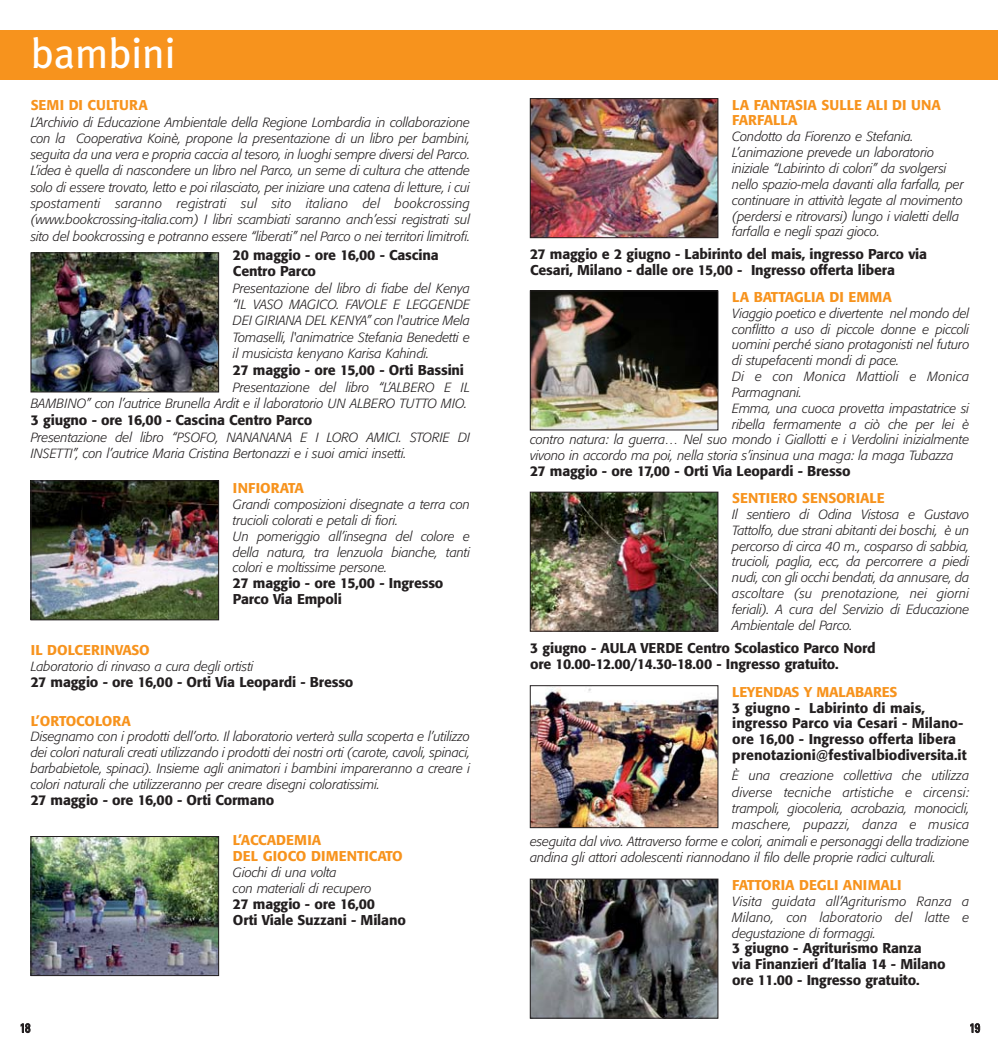
<style>
.page{position:relative;width:998px;height:1047px;background:#fff}
.page>*{position:absolute;margin:0;border:0;box-sizing:border-box;transform-origin:0 0}
.t1{font:42.2px "Meta Plus";color:#fff}
.t2{font:500 14px/15.8px "Formata";letter-spacing:-.01em;color:#231f20}
.t3{font:500 14px/15.8px "Formata";color:#f7931d}
.t4{font:italic 300 13.2px/15.8px "Formata";letter-spacing:-.005em;color:#231f20;text-align:justify}
.t5{font:italic 300 13.2px "Formata";letter-spacing:.015em;color:#231f20}
.t6{font:condensed 12.4px "Univers";color:#231f20}
</style>
<div class="page">
<img style="left:0;top:30px;width:997px;height:989px">
<h1 class="t1" style="left:31px;top:35px;width:146px">bambini</h1>
<p class="t3" style="left:31px;top:98px;width:119px">SEMI DI CULTURA</p>
<p class="t4" style="left:31px;top:115px;width:441px">L’Archivio di Educazione Ambientale della Regione Lombardia in collaborazione con la Cooperativa Koinè, propone la presentazione di un libro per bambini, seguita da una vera e propria caccia al tesoro, in luoghi sempre diversi del Parco.<br>L’idea è quella di nascondere un libro nel Parco, un seme di cultura che attende solo di essere trovato, letto e poi rilasciato, per iniziare una catena di letture, i cui spostamenti saranno registrati sul sito italiano del bookcrossing (www.bookcrossing-italia.com) I libri scambiati saranno anch’essi registrati sul sito del bookcrossing e potranno essere “liberati” nel Parco o nei territori limitrofi.</p>
<p class="t2" style="left:233px;top:248px;width:207px">20 maggio - ore 16,00 - Cascina<br>Centro Parco</p>
<p class="t4" style="left:233px;top:281px;width:238px">Presentazione del libro di fiabe del Kenya “IL VASO MAGICO. FAVOLE E LEGGENDE DEI GIRIANA DEL KENYA” con l'autrice Mela Tomaselli, l'animatrice Stefania Benedetti e il musicista kenyano Karisa Kahindi.</p>
<p class="t2" style="left:233px;top:363px;width:232px">27 maggio - ore 15,00 - Orti Bassini</p>
<p class="t4" style="left:31px;top:380px;width:441px;text-align:right">Presentazione del libro “L’ALBERO E IL<br>BAMBINO” con l’autrice Brunella Ardit e il laboratorio UN ALBERO TUTTO MIO.</p>
<p class="t2" style="left:31px;top:413px;width:283px">3 giugno - ore 16,00 - Cascina Centro Parco</p>
<p class="t4" style="left:31px;top:430px;width:440px">Presentazione del libro “PSOFO, NANANANA E I LORO AMICI. STORIE DI<br>INSETTI”, con l’autrice Maria Cristina Bertonazzi e i suoi amici insetti.</p>
<p class="t3" style="left:233px;top:481px;width:72px">INFIORATA</p>
<p class="t4" style="left:233px;top:497px;width:238px;text-align:left">Grandi composizioni disegnate a terra con trucioli colorati e petali di fiori.<br>Un pomeriggio all’insegna del colore e della natura, tra lenzuola bianche, tanti colori e moltissime persone.</p>
<p class="t2" style="left:233px;top:576px;width:212px">27 maggio - ore 15,00 - Ingresso<br>Parco Via Empoli</p>
<p class="t3" style="left:31px;top:643px;width:120px">IL DOLCERINVASO</p>
<p class="t4" style="left:31px;top:659px;width:224px">Laboratorio di rinvaso a cura degli ortisti</p>
<p class="t2" style="left:31px;top:675px;width:324px">27 maggio - ore 16,00 - Orti Via Leopardi - Bresso</p>
<p class="t3" style="left:31px;top:713px;width:102px">L’ORTOCOLORA</p>
<p class="t4" style="left:31px;top:729px;width:441px">Disegnamo con i prodotti dell’orto. Il laboratorio verterà sulla scoperta e l’utilizzo dei colori naturali creati utilizzando i prodotti dei nostri orti (carote, cavoli, spinaci, barbabietole, spinaci). Insieme agli animatori i bambini impareranno a creare i colori naturali che utilizzeranno per creare disegni coloratissimi.</p>
<p class="t2" style="left:31px;top:793px;width:245px">27 maggio - ore 16,00 - Orti Cormano</p>
<p class="t3" style="left:233px;top:833px;width:171px">L’ACCADEMIA<br>DEL GIOCO DIMENTICATO</p>
<p class="t4" style="left:233px;top:865px;width:140px">Giochi di una volta<br>con materiali di recupero</p>
<p class="t2" style="left:233px;top:896px;width:174px">27 maggio - ore 16,00<br>Orti Viale Suzzani - Milano</p>
<p class="t3" style="left:732px;top:98px;width:210px">LA FANTASIA SULLE ALI DI UNA<br>FARFALLA</p>
<p class="t4" style="left:732px;top:130px;width:233px;text-align:left">Condotto da Fiorenzo e Stefania.<br>L’animazione prevede un laboratorio iniziale “Labirinto di colori” da svolgersi nello spazio-mela davanti alla farfalla, per continuare in attività legate al movimento (perdersi e ritrovarsi) lungo i vialetti della farfalla e negli spazi gioco.</p>
<p class="t2" style="left:530px;top:247px;width:398px">27 maggio e 2 giugno - Labirinto del mais, ingresso Parco via<br>Cesari, Milano - dalle ore 15,00 - Ingresso offerta libera</p>
<p class="t3" style="left:732px;top:290px;width:161px">LA BATTAGLIA DI EMMA</p>
<p class="t4" style="left:732px;top:306px;width:238px">Viaggio poetico e divertente nel mondo del</p>
<p class="t4" style="left:732px;top:322px;width:238px">conflitto a uso di piccole donne e piccoli</p>
<p class="t4" style="left:732px;top:338px;width:239px">uomini perché siano protagonisti nel futuro</p>
<p class="t4" style="left:732px;top:353px;width:168px">di stupefacenti mondi di pace.</p>
<p class="t5" style="left:732px;top:370px;width:238px">Di e con Monica Mattioli e Monica</p>
<p class="t4" style="left:732px;top:385px;width:71px">Parmagnani.</p>
<p class="t4" style="left:732px;top:401px;width:238px">Emma, una cuoca provetta impastatrice si</p>
<p class="t4" style="left:732px;top:417px;width:238px">ribella fermamente a ciò che per lei è</p>
<p class="t4" style="left:530px;top:433px;width:441px">contro natura: la guerra… Nel suo mondo i Giallotti e i Verdolini inizialmente</p>
<p class="t4" style="left:530px;top:449px;width:425px">vivono in accordo ma poi, nella storia s’insinua una maga: la maga Tubazza</p>
<p class="t2" style="left:530px;top:464px;width:322px">27 maggio - ore 17,00 - Orti Via Leopardi - Bresso</p>
<p class="t3" style="left:732px;top:491px;width:154px">SENTIERO SENSORIALE</p>
<p class="t4" style="left:732px;top:507px;width:238px">Il sentiero di Odina Vistosa e Gustavo Tattolfo, due strani abitanti dei boschi, è un percorso di circa 40 m., cosparso di sabbia, trucioli, paglia, ecc, da percorrere a piedi nudi, con gli occhi bendati, da annusare, da ascoltare (su prenotazione, nei giorni feriali). A cura del Servizio di Educazione Ambientale del Parco.</p>
<p class="t2" style="left:530px;top:641px;width:347px">3 giugno - AULA VERDE Centro Scolastico Parco Nord ore 10.00-12.00/14.30-18.00 - Ingresso gratuito.</p>
<p class="t3" style="left:732px;top:685px;width:166px">LEYENDAS Y MALABARES</p>
<p class="t2" style="left:732px;top:700px;width:236px">3 giugno - Labirinto di mais, ingresso Parco via Cesari - Milano&shy;ore 16,00 - Ingresso offerta libera prenotazioni@festivalbiodiversita.it</p>
<p class="t4" style="left:732px;top:768px;width:238px">È una creazione collettiva che utilizza</p>
<p class="t5" style="left:732px;top:786px;width:238px">diverse tecniche artistiche e circensi:</p>
<p class="t4" style="left:732px;top:801px;width:238px">trampoli, giocoleria, acrobazia, monocicli,</p>
<p class="t5" style="left:732px;top:818px;width:238px">maschere, pupazzi, danza e musica</p>
<p class="t4" style="left:530px;top:834px;width:441px">eseguita dal vivo. Attraverso forme e colori, animali e personaggi della tradizione</p>
<p class="t4" style="left:530px;top:850px;width:407px">andina gli attori adolescenti riannodano il filo delle proprie radici culturali.</p>
<p class="t3" style="left:732px;top:878px;width:171px">FATTORIA DEGLI ANIMALI</p>
<p class="t4" style="left:732px;top:894px;width:238px">Visita guidata all’Agriturismo Ranza a Milano, con laboratorio del latte e degustazione di formaggi.</p>
<p class="t2" style="left:732px;top:941px;width:215px">3 giugno - Agriturismo Ranza<br>via Finanzieri d’Italia 14 - Milano ore 11.00 - Ingresso gratuito.</p>
<p class="t6" style="left:20px;top:1023px;width:12px">18</p>
<p class="t6" style="left:969px;top:1023px;width:12px">19</p>
</div>
